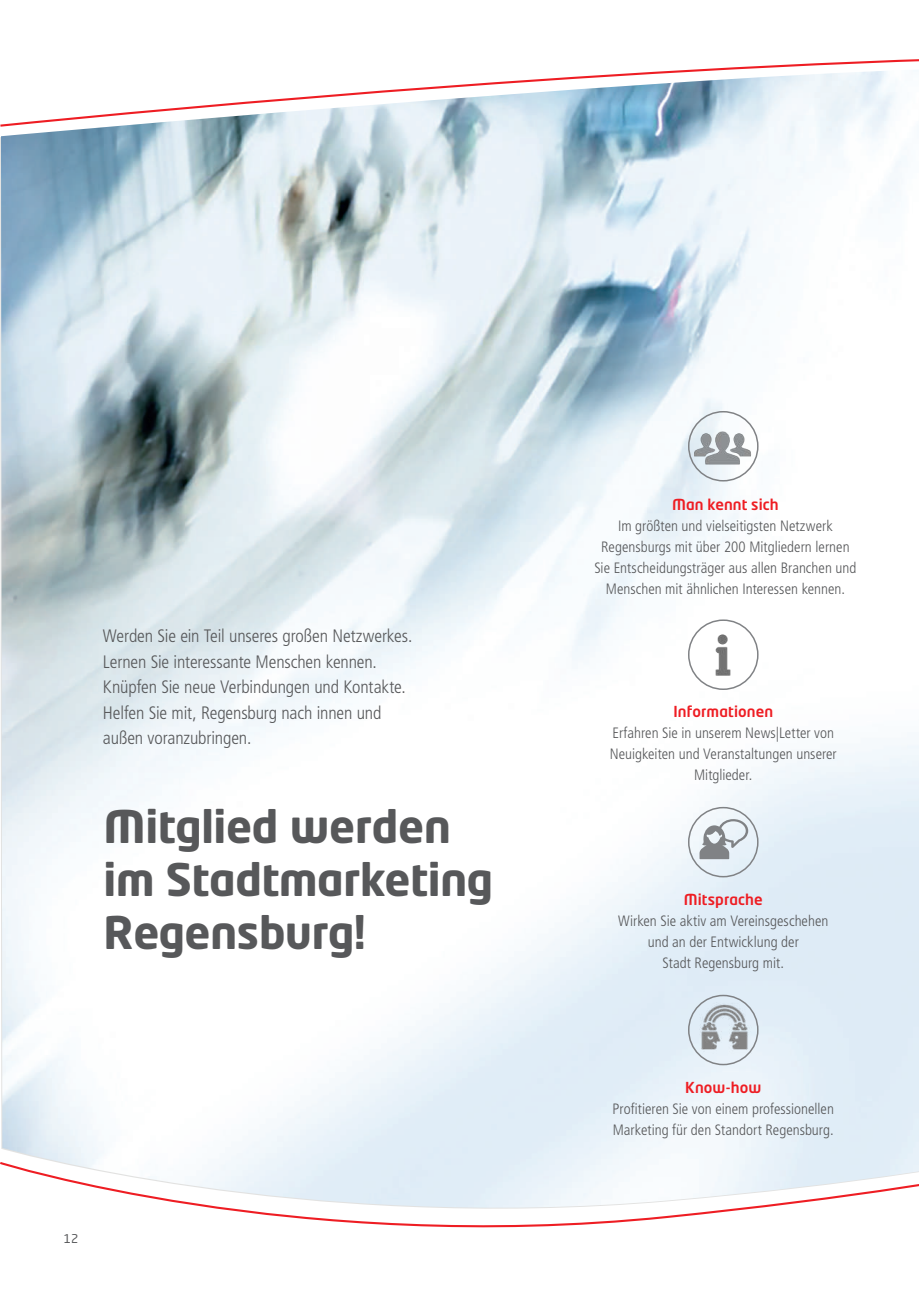
<style>
.page{position:relative;width:919px;height:1289px;background:#fff}
.page>*{position:absolute;margin:0;border:0;box-sizing:border-box;transform-origin:0 0}
.t1{font:700 44.4px/53.2px "Neo Tech Pro";letter-spacing:-.005em;color:#57585a}
.t2{font:300 condensed 18px/25.5px "Frutiger";letter-spacing:-.01em;color:#57585a}
.t3{font:300 condensed 15px/21px "Frutiger";color:#57585a;text-align:center}
.t4{font:500 15px "Neo Tech Pro";letter-spacing:.01em;color:#ee1d23}
.t5{font:12px "Neo Tech Pro";color:#57585a}
</style>
<div class="page">
<img style="left:1px;top:128px;width:917px;height:1081px">
<svg style="left:0;top:59px;width:918px;height:69px"></svg>
<div style="left:688px;top:619px;width:70px;height:71px;border:2px solid #808285;border-radius:50%"></div>
<div style="left:688px;top:806px;width:70px;height:71px;border:2px solid #808285;border-radius:50%"></div>
<img style="left:686px;top:407px;width:72px;height:73px">
<img style="left:676px;top:979px;width:96px;height:95px">
<svg style="left:699px;top:819px;width:49px;height:40px;background:#bfc5ca"></svg>
<img style="left:689px;top:621px;width:67px;height:67px">
<p class="t2" style="left:103px;top:623px;width:311px">Werden Sie ein Teil unseres großen Netzwerkes.<br>Lernen Sie interessante Menschen kennen.<br>Knüpfen Sie neue Verbindungen und Kontakte.<br>Helfen Sie mit, Regensburg nach innen und außen voranzubringen.</p>
<h1 class="t1" style="left:103px;top:798px;width:390px">Mitglied werden im Stadtmarketing<br>Regensburg!</h1>
<p class="t5" style="left:64px;top:1230px;width:16px">12</p>
<p class="t4" style="left:672px;top:495px;width:108px">Man kennt sich</p>
<p class="t3" style="left:594px;top:515px;width:263px">Im größten und vielseitigsten Netzwerk Regensburgs mit über 200 Mitgliedern lernen Sie Entscheidungsträger aus allen Branchen und Menschen mit ähnlichen Interessen kennen.</p>
<p class="t4" style="left:673px;top:702px;width:101px">Informationen</p>
<p class="t3" style="left:609px;top:722px;width:228px">Erfahren Sie in unserem News|Letter von<br>Neuigkeiten und Veranstaltungen unserer<br>Mitglieder.</p>
<p class="t4" style="left:683px;top:889px;width:81px">Mitsprache</p>
<p class="t3" style="left:618px;top:910px;width:212px">Wirken Sie aktiv am Vereinsgeschehen und an der Entwicklung der<br>Stadt Regensburg mit.</p>
<p class="t4" style="left:685px;top:1077px;width:78px">Know-how</p>
<p class="t3" style="left:612px;top:1097px;width:223px;text-align:left">Profitieren Sie von einem professionellen<br>Marketing für den Standort Regensburg.</p>
</div>
